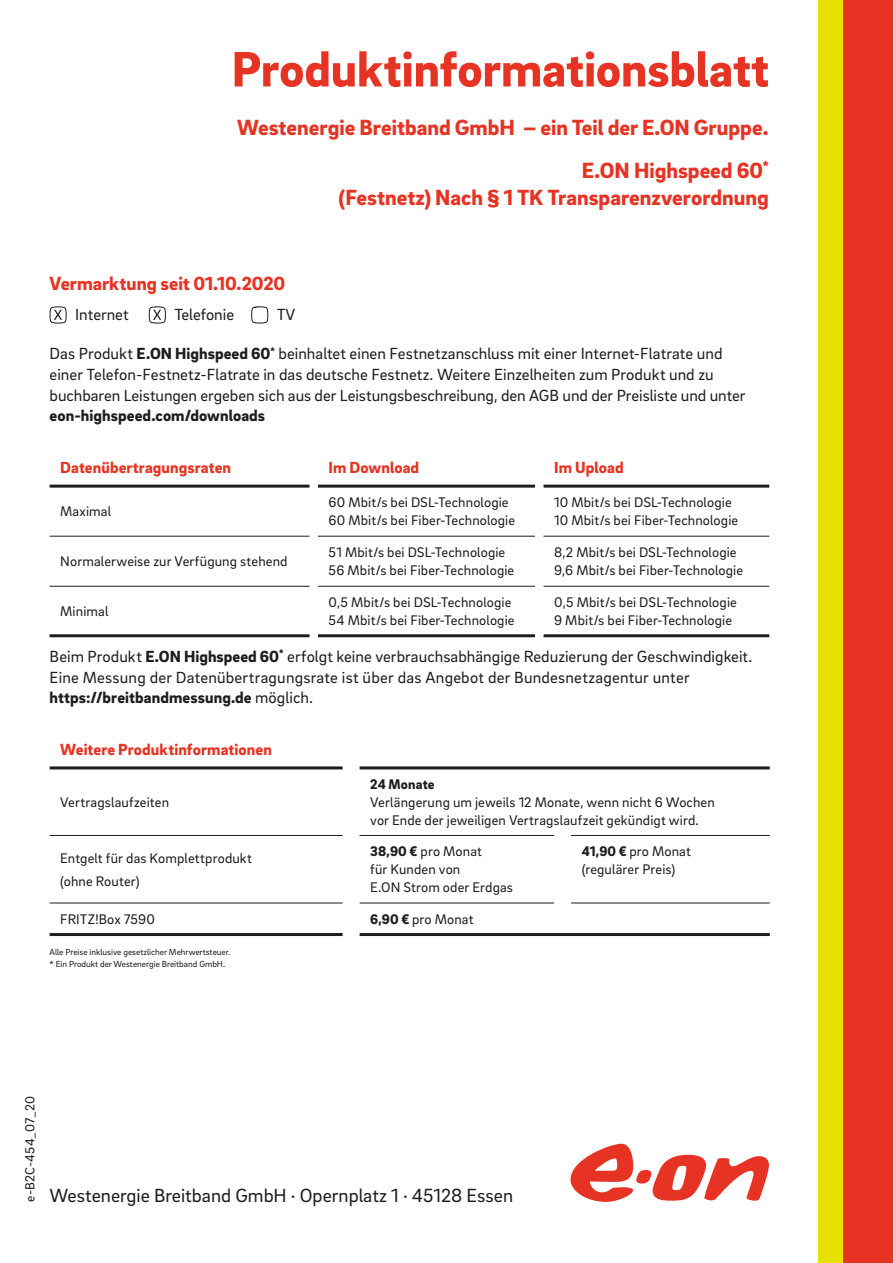
<style>
.page{position:relative;width:893px;height:1263px;background:#fff}
.page>*{position:absolute;margin:0;border:0;box-sizing:border-box;transform-origin:0 0}
.t1{font:900 51px "EON Brix Sans";letter-spacing:-.005em;color:#e63323}
.t2{font:900 22.5px/27px "EON Brix Sans";color:#e63323;text-align:right}
.t3{font:19.5px "EON Brix Sans";color:#1d1d1b}
.t4{font:900 19.5px "EON Brix Sans";color:#e63323}
.t5{font:16.5px/20.7px "EON Brix Sans";color:#1d1d1b}
.t6{font:900 16.5px "EON Brix Sans";letter-spacing:.005em;color:#e63323}
.t7{font:900 16.5px "EON Brix Sans";letter-spacing:.005em;color:#1d1d1b}
.t8{font:14.25px/18px "EON Brix Sans";letter-spacing:.01em;color:#1d1d1b}
.t9{font:900 14.25px "EON Brix Sans";letter-spacing:.01em;color:#1d1d1b}
.t10{font:13.5px "EON Brix Sans";letter-spacing:.005em;color:#1d1d1b}
.t11{font:9px/11.2px "EON Brix Sans";color:#1d1d1b}
.s1{font-weight:900}
</style>
<div class="page">
<div style="left:818px;top:0;width:38px;height:1263px;background:#e8e100"></div>
<div style="left:843px;top:0;width:50px;height:1263px;background:#e63323"></div>
<hr style="left:50px;top:536px;width:259px;height:1px;background:#1d1d1b">
<hr style="left:318px;top:536px;width:217px;height:1px;background:#1d1d1b">
<hr style="left:544px;top:536px;width:225px;height:1px;background:#1d1d1b">
<hr style="left:50px;top:586px;width:259px;height:1px;background:#1d1d1b">
<hr style="left:318px;top:586px;width:217px;height:1px;background:#1d1d1b">
<hr style="left:544px;top:586px;width:225px;height:1px;background:#1d1d1b">
<hr style="left:50px;top:485px;width:259px;height:3px;background:#1d1d1b">
<hr style="left:318px;top:485px;width:217px;height:3px;background:#1d1d1b">
<hr style="left:544px;top:485px;width:225px;height:3px;background:#1d1d1b">
<hr style="left:50px;top:634px;width:259px;height:3px;background:#1d1d1b">
<hr style="left:318px;top:634px;width:217px;height:3px;background:#1d1d1b">
<hr style="left:544px;top:634px;width:225px;height:3px;background:#1d1d1b">
<hr style="left:50px;top:835px;width:293px;height:1px;background:#1d1d1b">
<hr style="left:360px;top:835px;width:194px;height:1px;background:#1d1d1b">
<hr style="left:571px;top:835px;width:199px;height:1px;background:#1d1d1b">
<hr style="left:50px;top:903px;width:293px;height:1px;background:#1d1d1b">
<hr style="left:360px;top:903px;width:194px;height:1px;background:#1d1d1b">
<hr style="left:571px;top:903px;width:199px;height:1px;background:#1d1d1b">
<hr style="left:50px;top:766px;width:293px;height:3px;background:#1d1d1b">
<hr style="left:360px;top:766px;width:410px;height:3px;background:#1d1d1b">
<hr style="left:50px;top:933px;width:293px;height:3px;background:#1d1d1b">
<hr style="left:360px;top:933px;width:410px;height:3px;background:#1d1d1b">
<svg style="left:251px;top:306px;width:18px;height:18px"></svg>
<svg style="left:49px;top:306px;width:18px;height:18px"></svg>
<svg style="left:148px;top:306px;width:18px;height:18px"></svg>
<svg style="left:570px;top:1144px;width:199px;height:58px"></svg>
<h1 class="t1" style="left:232px;top:50px;width:539px">Produktinformationsblatt</h1>
<h2 class="t2" style="left:237px;top:116px;width:533px">Westenergie Breitband GmbH – ein Teil der E.ON Gruppe.</h2>
<h3 class="t4" style="left:50px;top:277px;width:237px">Vermarktung seit 01.10.2020</h3>
<p class="t5" style="left:75px;top:305px;width:55px">Internet</p>
<p class="t5" style="left:174px;top:305px;width:61px">Telefonie</p>
<p class="t5" style="left:277px;top:305px;width:20px">TV</p>
<h2 class="t2" style="left:339px;top:159px;width:432px">E.ON Highspeed 60<sup>*<br></sup>(Festnetz) Nach § 1 TK Transparenzverordnung</h2>
<p class="t5" style="left:50px;top:345px;width:697px">Das Produkt <span class="s1">E.ON Highspeed 60</span><sup>*</sup> beinhaltet einen Festnetzanschluss mit einer Internet-Flatrate und einer Telefon-Festnetz-Flatrate in das deutsche Festnetz. Weitere Einzelheiten zum Produkt und zu buchbaren Leistungen ergeben sich aus der Leistungsbeschreibung, den AGB und der Preisliste und unter</p>
<p class="t7" style="left:50px;top:410px;width:217px">eon-highspeed.com/downloads</p>
<p class="t6" style="left:60px;top:462px;width:172px">Datenübertragungsraten</p>
<p class="t6" style="left:329px;top:462px;width:92px">Im Download</p>
<p class="t6" style="left:554px;top:462px;width:71px">Im Upload</p>
<p class="t8" style="left:60px;top:504px;width:52px">Maximal</p>
<p class="t8" style="left:329px;top:495px;width:188px">60 Mbit/s bei DSL-Technologie<br>60 Mbit/s bei Fiber-Technologie</p>
<p class="t8" style="left:554px;top:495px;width:186px">10 Mbit/s bei DSL-Technologie<br>10 Mbit/s bei Fiber-Technologie</p>
<p class="t8" style="left:60px;top:554px;width:229px">Normalerweise zur Verfügung stehend</p>
<p class="t8" style="left:329px;top:545px;width:187px">51 Mbit/s bei DSL-Technologie<br>56 Mbit/s bei Fiber-Technologie</p>
<p class="t8" style="left:554px;top:545px;width:190px">8,2 Mbit/s bei DSL-Technologie<br>9,6 Mbit/s bei Fiber-Technologie</p>
<p class="t8" style="left:60px;top:604px;width:50px">Minimal</p>
<p class="t8" style="left:329px;top:595px;width:187px">0,5 Mbit/s bei DSL-Technologie<br>54 Mbit/s bei Fiber-Technologie</p>
<p class="t8" style="left:554px;top:595px;width:184px">0,5 Mbit/s bei DSL-Technologie<br>9 Mbit/s bei Fiber-Technologie</p>
<p class="t5" style="left:50px;top:648px;width:704px">Beim Produkt <span class="s1">E.ON Highspeed 60</span><sup>*</sup> erfolgt keine verbrauchsabhängige Reduzierung der Geschwindigkeit.<br>Eine Messung der Datenübertragungsrate ist über das Angebot der Bundesnetzagentur unter <span class="s1">https://breitbandmessung.de</span> möglich.</p>
<p class="t6" style="left:60px;top:743px;width:213px">Weitere Produktinformationen</p>
<p class="t8" style="left:60px;top:794px;width:110px">Vertragslaufzeiten</p>
<p class="t9" style="left:370px;top:779px;width:66px">24 Monate</p>
<p class="t8" style="left:370px;top:794px;width:346px">Verlängerung um jeweils 12 Monate, wenn nicht 6 Wochen vor Ende der jeweiligen Vertragslaufzeit gekündigt wird.</p>
<p class="t8" style="left:60px;top:849px;width:193px;line-height:22.2px">Entgelt für das Komplettprodukt (ohne Router)</p>
<p class="t8" style="left:370px;top:844px;width:144px"><span class="s1">38,90 €</span> pro Monat<br>für Kunden von<br>E.ON Strom oder Erdgas</p>
<p class="t8" style="left:582px;top:844px;width:111px"><span class="s1">41,90 €</span> pro Monat (regulärer Preis)</p>
<p class="t8" style="left:60px;top:911px;width:96px">FRITZ!Box 7590</p>
<p class="t8" style="left:370px;top:911px;width:105px"><span class="s1">6,90 €</span> pro Monat</p>
<p class="t11" style="left:50px;top:947px;width:182px">Alle Preise inklusive gesetzlicher Mehrwertsteuer. * Ein Produkt der Westenergie Breitband GmbH.</p>
<p class="t10" style="left:25px;top:1202px;width:107px;rotate:-90deg">e-B2C-454_07_20</p>
<h3 class="t3" style="left:50px;top:1188px;width:465px">Westenergie Breitband GmbH · Opernplatz 1 · 45128 Essen</h3>
</div>
